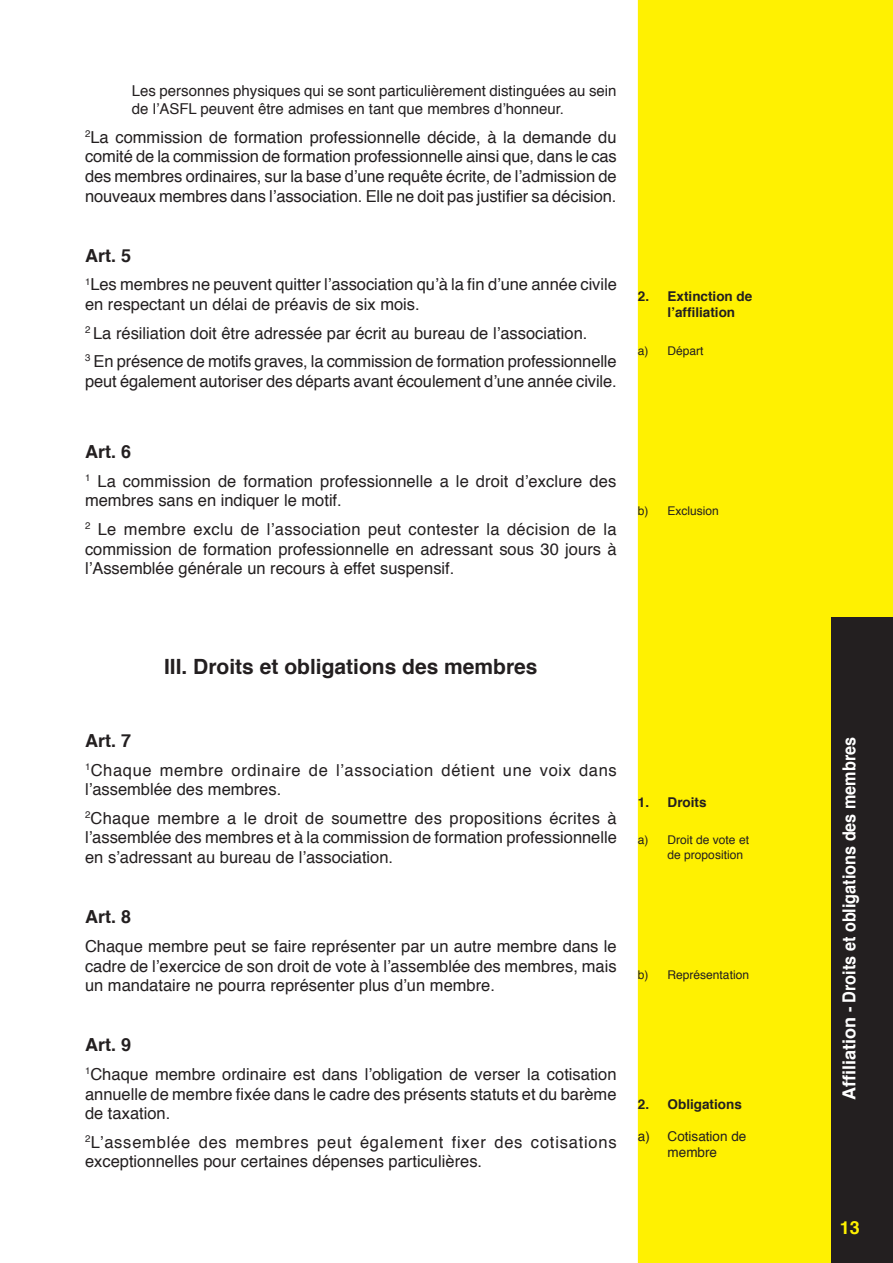
<style>
.page{position:relative;width:893px;height:1263px;background:#fff}
.page>*{position:absolute;margin:0;border:0;box-sizing:border-box;transform-origin:0 0}
.t1{font:700 21px "Helvetica";color:#231f20}
.t2{font:700 18px "Helvetica";color:#fff}
.t3{font:700 18px "Helvetica";color:#231f20}
.t4{font:700 18px "Helvetica";color:#fff101}
.t5{font:16.5px/19.8px "Helvetica";color:#231f20;text-align:justify}
.t6{font:16.5px/19.8px "Helvetica";letter-spacing:.04em;color:#231f20}
.t7{font:15px/18px "Helvetica";color:#231f20}
.t8{font:700 13.5px/16.2px "Helvetica";color:#231f20}
.t9{font:13.5px/16.2px "Helvetica";color:#231f20;text-align:center}
.t10{font:12px/14.4px "Helvetica";color:#231f20}
</style>
<div class="page">
<div style="left:638px;top:0;width:255px;height:1263px;background:#fff101"></div>
<div style="left:831px;top:617px;width:62px;height:646px;background:#231f20"></div>
<p class="t7" style="left:132px;top:82px;width:486px">Les personnes physiques qui se sont particulièrement distinguées au sein de l’ASFL peuvent être admises en tant que membres d’honneur.</p>
<p class="t5" style="left:85px;top:127px;width:533px"><sup>2</sup>La commission de formation professionnelle décide, à la demande du comité de la commission de formation professionnelle ainsi que, dans le cas des membres ordinaires, sur la base d’une requête écrite, de l’admission de nouveaux membres dans l’association. Elle ne doit pas justifier sa décision.</p>
<p class="t3" style="left:85px;top:241px;width:48px">Art. 5</p>
<p class="t5" style="left:85px;top:275px;width:533px"><sup>1</sup>Les membres ne peuvent quitter l’association qu’à la fin d’une année civile en respectant un délai de préavis de six mois.</p>
<p class="t5" style="left:85px;top:319px;width:533px;line-height:28.3px"><sup>2</sup> La résiliation doit être adressée par écrit au bureau de l’association.<br><sup>3</sup> En présence de motifs graves, la commission de formation professionnelle</p>
<p class="t5" style="left:85px;top:371px;width:533px">peut également autoriser des départs avant écoulement d’une année civile.</p>
<p class="t8" style="left:668px;top:288px;width:86px;text-indent:-30px">2. Extinction de l’affiliation</p>
<p class="t10" style="left:638px;top:344px;width:67px">a) Départ</p>
<p class="t3" style="left:85px;top:437px;width:48px">Art. 6</p>
<p class="t5" style="left:85px;top:471px;width:533px"><sup>1</sup> La commission de formation professionnelle a le droit d’exclure des membres sans en indiquer le motif.</p>
<p class="t5" style="left:85px;top:519px;width:533px"><sup>2</sup> Le membre exclu de l’association peut contester la décision de la commission de formation professionnelle en adressant sous 30 jours à l’Assemblée générale un recours à effet suspensif.</p>
<p class="t10" style="left:638px;top:504px;width:83px">b) Exclusion</p>
<p class="t1" style="left:164px;top:650px;width:375px">III. Droits et obligations des membres</p>
<p class="t3" style="left:85px;top:726px;width:48px">Art. 7</p>
<p class="t6" style="left:85px;top:760px;width:533px"><sup>1</sup>Chaque membre ordinaire de l’association détient une voix dans l’assemblée des membres.</p>
<p class="t5" style="left:85px;top:808px;width:533px"><sup>2</sup>Chaque membre a le droit de soumettre des propositions écrites à l’assemblée des membres et à la commission de formation professionnelle en s’adressant au bureau de l’association.</p>
<p class="t3" style="left:85px;top:902px;width:48px">Art. 8</p>
<p class="t5" style="left:85px;top:936px;width:533px">Chaque membre peut se faire représenter par un autre membre dans le cadre de l’exercice de son droit de vote à l’assemblée des membres, mais un mandataire ne pourra représenter plus d’un membre.</p>
<p class="t3" style="left:85px;top:1030px;width:48px">Art. 9</p>
<p class="t5" style="left:85px;top:1064px;width:533px"><sup>1</sup>Chaque membre ordinaire est dans l’obligation de verser la cotisation annuelle de membre fixée dans le cadre des présents statuts et du barème de taxation.</p>
<p class="t5" style="left:85px;top:1132px;width:533px"><sup>2</sup>L’assemblée des membres peut également fixer des cotisations exceptionnelles pour certaines dépenses particulières.</p>
<p class="t8" style="left:638px;top:794px;width:70px">1. Droits</p>
<p class="t10" style="left:668px;top:833px;width:83px;text-indent:-30px">a) Droit de vote et de proposition</p>
<p class="t10" style="left:638px;top:968px;width:113px">b) Représentation</p>
<p class="t8" style="left:638px;top:1096px;width:106px">2. Obligations</p>
<p class="t9" style="left:638px;top:1129px;width:110px">a) Cotisation de membre</p>
<p class="t2" style="left:835px;top:1100px;width:364px;rotate:-90deg">Affiliation - Droits et obligations des membres</p>
<p class="t4" style="left:840px;top:1213px;width:22px">13</p>
</div>
